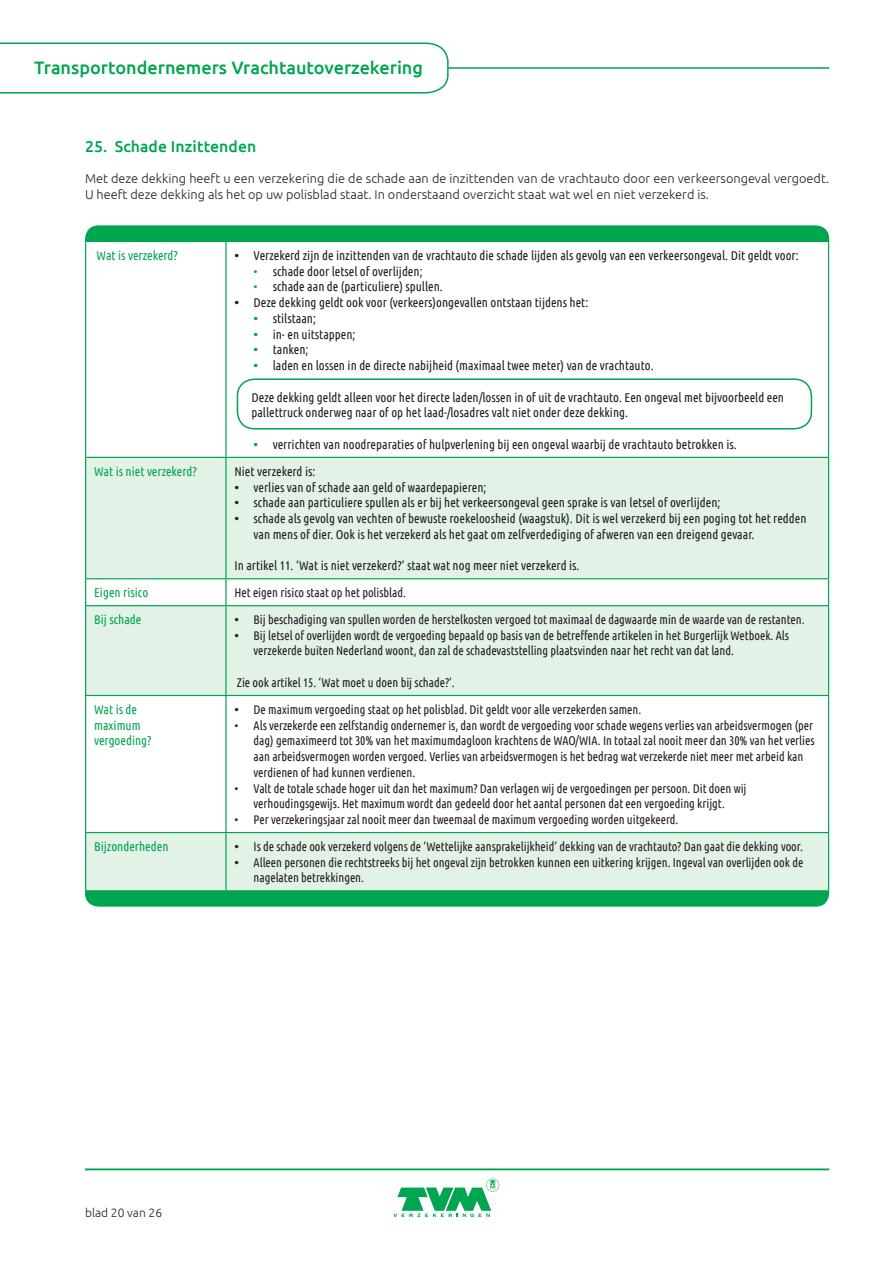
<style>
.page{position:relative;width:893px;height:1263px;background:#fff}
.page>*{position:absolute;margin:0;border:0;box-sizing:border-box;transform-origin:0 0}
.t1{font:500 18px "Ubuntu";color:#00a54f}
.Bodykop_gr_10_5pt{font:500 15.75px "Ubuntu";letter-spacing:.005em;color:#00a54f}
.Body_Tabel_def{font:12.75px/15.8px "Ubuntu Condensed";color:#231f20}
.Body_-_16{font:300 12.75px/15.8px "Ubuntu";color:#231f20}
.Body{font:12.75px "Ubuntu Condensed";color:#00a54f}
.Body_Tabel_def-2{font:12.6px/15.8px "Ubuntu Condensed";letter-spacing:-.005em;color:#231f20}
.t2{font:300 12px "Ubuntu";color:#231f20}
.s1{font-family:"Ubuntu";font-weight:500}
.s2{color:#00a54f}
.s3{font-family:"Ubuntu";font-weight:500;color:#00a54f}
</style>
<div class="page">
<svg style="left:86px;top:458px;width:742px;height:432px;fill:#e3f2e7"></svg>
<hr style="left:85px;top:241px;width:141px;height:1px;background:#00a54f">
<hr style="left:85px;top:242px;width:1px;height:215px;background:#00a54f">
<hr style="left:226px;top:241px;width:603px;height:1px;background:#00a54f">
<hr style="left:225px;top:242px;width:2px;height:215px;background:#00a54f">
<hr style="left:828px;top:242px;width:1px;height:215px;background:#00a54f">
<hr style="left:85px;top:457px;width:141px;height:1px;background:#00a54f">
<hr style="left:85px;top:458px;width:1px;height:120px;background:#00a54f">
<hr style="left:226px;top:457px;width:603px;height:1px;background:#00a54f">
<hr style="left:225px;top:458px;width:2px;height:120px;background:#00a54f">
<hr style="left:828px;top:458px;width:1px;height:120px;background:#00a54f">
<hr style="left:85px;top:578px;width:141px;height:1px;background:#00a54f">
<svg style="left:85px;top:579px;width:1px;height:26px"></svg>
<hr style="left:226px;top:578px;width:603px;height:1px;background:#00a54f">
<hr style="left:225px;top:579px;width:2px;height:26px;background:#00a54f">
<svg style="left:828px;top:579px;width:1px;height:26px"></svg>
<hr style="left:85px;top:605px;width:141px;height:1px;background:#00a54f">
<hr style="left:85px;top:606px;width:1px;height:89px;background:#00a54f">
<hr style="left:226px;top:605px;width:603px;height:1px;background:#00a54f">
<hr style="left:225px;top:606px;width:2px;height:89px;background:#00a54f">
<hr style="left:828px;top:606px;width:1px;height:89px;background:#00a54f">
<hr style="left:85px;top:695px;width:141px;height:1px;background:#00a54f">
<hr style="left:85px;top:696px;width:1px;height:136px;background:#00a54f">
<hr style="left:226px;top:695px;width:603px;height:1px;background:#00a54f">
<hr style="left:225px;top:696px;width:2px;height:136px;background:#00a54f">
<hr style="left:828px;top:696px;width:1px;height:136px;background:#00a54f">
<hr style="left:85px;top:832px;width:141px;height:1px;background:#00a54f">
<hr style="left:85px;top:833px;width:1px;height:57px;background:#00a54f">
<hr style="left:226px;top:832px;width:603px;height:1px;background:#00a54f">
<hr style="left:225px;top:833px;width:2px;height:57px;background:#00a54f">
<hr style="left:828px;top:833px;width:1px;height:57px;background:#00a54f">
<hr style="left:85px;top:890px;width:141px;height:1px;background:#00a54f">
<hr style="left:226px;top:890px;width:603px;height:1px;background:#00a54f">
<div style="left:85px;top:891px;width:744px;height:16px;background:#00a54f"></div>
<div style="left:85px;top:225px;width:744px;height:16px;background:#00a54f"></div>
<div style="left:237px;top:378px;width:575px;height:51px;border:2px solid #00a54f;border-radius:17px"></div>
<hr style="left:85px;top:67px;width:744px;height:2px;background:#00a54f">
<svg style="left:0;top:42px;width:449px;height:52px"></svg>
<svg style="left:393px;top:1178px;width:106px;height:39px"></svg>
<hr style="left:85px;top:1169px;width:744px;height:1px;background:#00a54f">
<h1 class="t1" style="left:34px;top:56px;width:391px">Transportondernemers Vrachtautoverzekering</h1>
<p class="Bodykop_gr_10_5pt" style="left:85px;top:136px;width:173px">25. Schade Inzittenden</p>
<p class="Body_-_16" style="left:85px;top:171px;width:746px">Met deze dekking heeft u een verzekering die de schade aan de inzittenden van de vrachtauto door een verkeersongeval vergoedt.<br>U heeft deze dekking als het op uw polisblad staat. In onderstaand overzicht staat wat wel en niet verzekerd is.</p>
<p class="Body" style="left:97px;top:247px;width:83px">Wat is verzekerd?</p>
<p class="Body_Tabel_def" style="left:234px;top:247px;width:566px"><span class="s1">•</span> Verzekerd zijn de inzittenden van de vrachtauto die schade lijden als gevolg van een verkeersongeval. Dit geldt voor:</p>
<p class="Body_Tabel_def" style="left:254px;top:263px;width:171px"><span class="s2">•</span> schade door letsel of overlijden;</p>
<p class="Body_Tabel_def" style="left:254px;top:278px;width:191px"><span class="s2">•</span> schade aan de (particuliere) spullen.</p>
<p class="Body_Tabel_def" style="left:234px;top:294px;width:355px"><span class="s1">•</span> Deze dekking geldt ook voor (verkeers)ongevallen ontstaan tijdens het:</p>
<p class="Body_Tabel_def" style="left:254px;top:310px;width:64px"><span class="s3">•</span> stilstaan;</p>
<p class="Body_Tabel_def" style="left:254px;top:326px;width:103px"><span class="s3">•</span> in- en uitstappen;</p>
<p class="Body_Tabel_def" style="left:254px;top:341px;width:56px"><span class="s3">•</span> tanken;</p>
<p class="Body_Tabel_def" style="left:254px;top:357px;width:402px"><span class="s3">•</span> laden en lossen in de directe nabijheid (maximaal twee meter) van de vrachtauto.</p>
<p class="Body_Tabel_def" style="left:251px;top:389px;width:534px">Deze dekking geldt alleen voor het directe laden/lossen in of uit de vrachtauto. Een ongeval met bijvoorbeeld een pallettruck onderweg naar of op het laad-/losadres valt niet onder deze dekking.</p>
<p class="Body_Tabel_def" style="left:254px;top:436px;width:485px"><span class="s3">•</span> verrichten van noodreparaties of hulpverlening bij een ongeval waarbij de vrachtauto betrokken is.</p>
<p class="Body" style="left:94px;top:463px;width:104px">Wat is niet verzekerd?</p>
<p class="Body_Tabel_def" style="left:234px;top:463px;width:82px">Niet verzekerd is:</p>
<p class="Body_Tabel_def" style="left:234px;top:479px;width:253px"><span class="s1">•</span> verlies van of schade aan geld of waardepapieren;</p>
<p class="Body_Tabel_def" style="left:234px;top:494px;width:488px"><span class="s1">•</span> schade aan particuliere spullen als er bij het verkeersongeval geen sprake is van letsel of overlijden;</p>
<p class="Body_Tabel_def" style="left:254px;top:510px;width:554px;text-indent:-19px"><span class="s1">•</span> schade als gevolg van vechten of bewuste roekeloosheid (waagstuk). Dit is wel verzekerd bij een poging tot het redden van mens of dier. Ook is het verzekerd als het gaat om zelfverdediging of afweren van een dreigend gevaar.</p>
<p class="Body_Tabel_def" style="left:234px;top:557px;width:347px">In artikel 11. ‘Wat is niet verzekerd?’ staat wat nog meer niet verzekerd is.</p>
<p class="Body" style="left:94px;top:585px;width:56px">Eigen risico</p>
<p class="Body_Tabel_def-2" style="left:234px;top:584px;width:173px">Het eigen risico staat op het polisblad.</p>
<p class="Body" style="left:94px;top:612px;width:49px">Bij schade</p>
<p class="Body_Tabel_def-2" style="left:234px;top:611px;width:572px"><span class="s1">•</span> Bij beschadiging van spullen worden de herstelkosten vergoed tot maximaal de dagwaarde min de waarde van de restanten.</p>
<p class="Body_Tabel_def-2" style="left:254px;top:627px;width:537px;text-indent:-19px"><span class="s1">•</span> Bij letsel of overlijden wordt de vergoeding bepaald op basis van de betreffende artikelen in het Burgerlijk Wetboek. Als verzekerde buiten Nederland woont, dan zal de schadevaststelling plaatsvinden naar het recht van dat land.</p>
<p class="Body_Tabel_def-2" style="left:237px;top:674px;width:219px">Zie ook artikel 15. ‘Wat moet u doen bij schade?’.</p>
<p class="Body" style="left:94px;top:701px;width:44px">Wat is de</p>
<p class="Body" style="left:94px;top:717px;width:48px">maximum</p>
<p class="Body" style="left:94px;top:733px;width:59px">vergoeding?</p>
<p class="Body_Tabel_def-2" style="left:234px;top:701px;width:408px"><span class="s1">•</span> De maximum vergoeding staat op het polisblad. Dit geldt voor alle verzekerden samen.</p>
<p class="Body_Tabel_def-2" style="left:254px;top:717px;width:562px;text-indent:-19px">• Als verzekerde een zelfstandig ondernemer is, dan wordt de vergoeding voor schade wegens verlies van arbeidsvermogen (per dag) gemaximeerd tot 30% van het maximumdagloon krachtens de WAO/WIA. In totaal zal nooit meer dan 30% van het verlies aan arbeidsvermogen worden vergoed. Verlies van arbeidsvermogen is het bedrag wat verzekerde niet meer met arbeid kan verdienen of had kunnen verdienen.</p>
<p class="Body_Tabel_def-2" style="left:234px;top:780px;width:514px;text-align:center">• Valt de totale schade hoger uit dan het maximum? Dan verlagen wij de vergoedingen per persoon. Dit doen wij verhoudingsgewijs. Het maximum wordt dan gedeeld door het aantal personen dat een vergoeding krijgt.</p>
<p class="Body_Tabel_def-2" style="left:234px;top:811px;width:445px">• Per verzekeringsjaar zal nooit meer dan tweemaal de maximum vergoeding worden uitgekeerd.</p>
<p class="Body" style="left:94px;top:838px;width:76px">Bijzonderheden</p>
<p class="Body_Tabel_def-2" style="left:234px;top:838px;width:570px"><span class="s1">•</span> Is de schade ook verzekerd volgens de ‘Wettelijke aansprakelijkheid’ dekking van de vrachtauto? Dan gaat die dekking voor.</p>
<p class="Body_Tabel_def-2" style="left:254px;top:854px;width:551px;text-indent:-19px"><span class="s1">•</span> Alleen personen die rechtstreeks bij het ongeval zijn betrokken kunnen een uitkering krijgen. Ingeval van overlijden ook de nagelaten betrekkingen.</p>
<p class="t2" style="left:85px;top:1205px;width:79px">blad 20 van 26</p>
</div>
